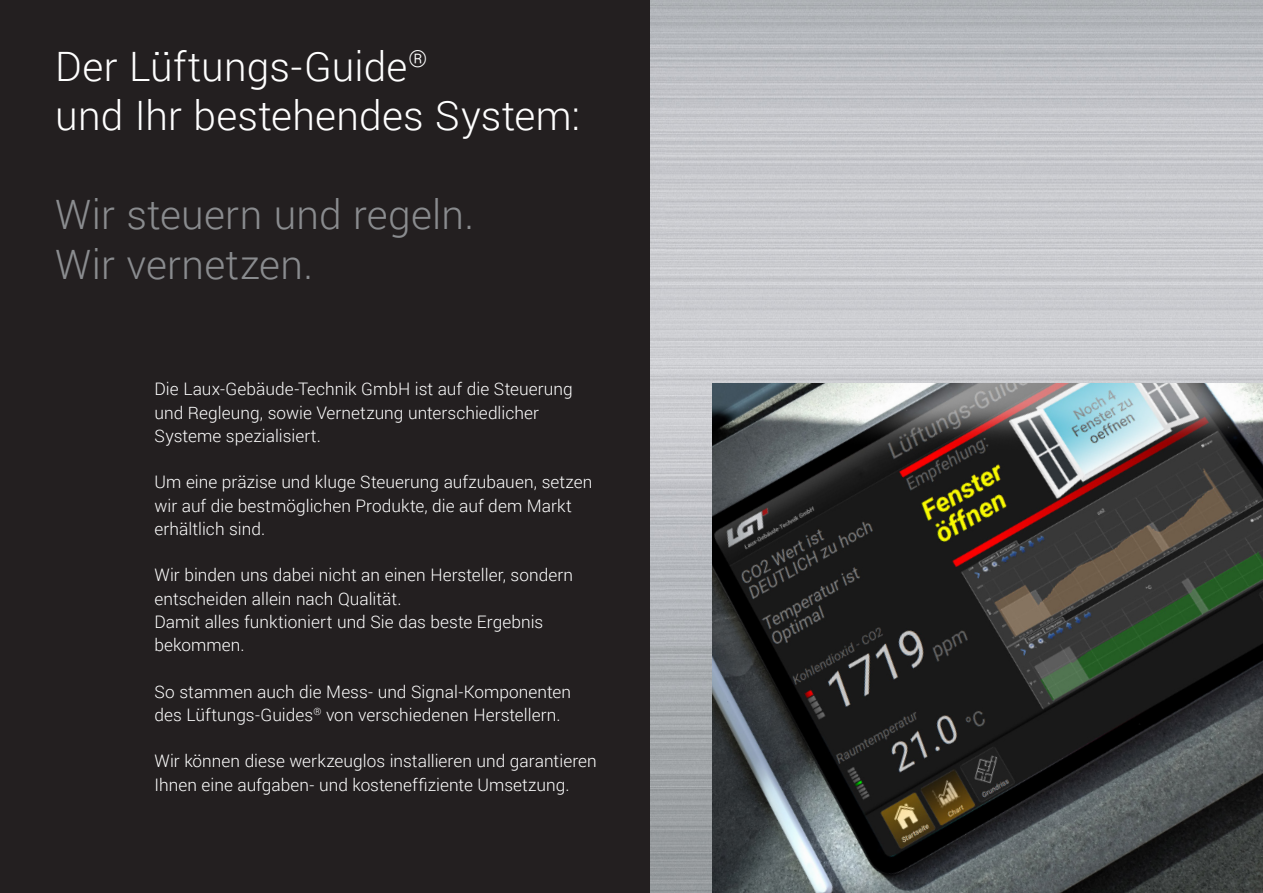
<style>
.page{position:relative;width:1263px;height:893px;background:#fff}
.page>*{position:absolute;margin:0;border:0;box-sizing:border-box;transform-origin:0 0}
.t1{font:300 40.5px "Roboto";letter-spacing:.005em;color:#fff}
.t2{font:300 40.5px "Roboto";letter-spacing:.005em;color:#8a8c8f}
.t3{font:300 17.25px/23.2px "Roboto";letter-spacing:.005em;color:#fff}
</style>
<div class="page">
<img style="left:1071px;top:0;width:192px;height:384px">
<div style="left:0;top:0;width:680px;height:893px;background:#231f20"></div>
<img style="left:651px;top:0;width:420px;height:893px">
<img style="left:712px;top:384px;width:551px;height:509px">
<p class="t1" style="left:55px;top:38px;width:374px">Der Lüftungs-Guide<sup>®</sup></p>
<p class="t1" style="left:55px;top:88px;width:526px">und Ihr bestehendes System:</p>
<p class="t2" style="left:55px;top:187px;width:420px">Wir steuern und regeln.</p>
<p class="t2" style="left:55px;top:236px;width:259px">Wir vernetzen.</p>
<p class="t3" style="left:154px;top:377px;width:420px">Die Laux-Gebäude-Technik GmbH ist auf die Steuerung</p>
<p class="t3" style="left:154px;top:400px;width:386px">und Regleung, sowie Vernetzung unterschiedlicher</p>
<p class="t3" style="left:154px;top:423px;width:168px">Systeme spezialisiert.</p>
<p class="t3" style="left:154px;top:470px;width:439px">Um eine präzise und kluge Steuerung aufzubauen, setzen wir auf die bestmöglichen Produkte, die auf dem Markt</p>
<p class="t3" style="left:154px;top:516px;width:112px">erhältlich sind.</p>
<p class="t3" style="left:154px;top:563px;width:420px">Wir binden uns dabei nicht an einen Hersteller, sondern</p>
<p class="t3" style="left:154px;top:586px;width:248px">entscheiden allein nach Qualität.</p>
<p class="t3" style="left:154px;top:609px;width:390px">Damit alles funktioniert und Sie das beste Ergebnis</p>
<p class="t3" style="left:154px;top:633px;width:92px">bekommen.</p>
<p class="t3" style="left:154px;top:679px;width:418px">So stammen auch die Mess- und Signal-Komponenten</p>
<p class="t3" style="left:154px;top:702px;width:408px">des Lüftungs-Guides<sup>®</sup> von verschiedenen Herstellern.</p>
<p class="t3" style="left:154px;top:749px;width:444px">Wir können diese werkzeuglos installieren und garantieren<br>Ihnen eine aufgaben- und kosteneffiziente Umsetzung.</p>
</div>
